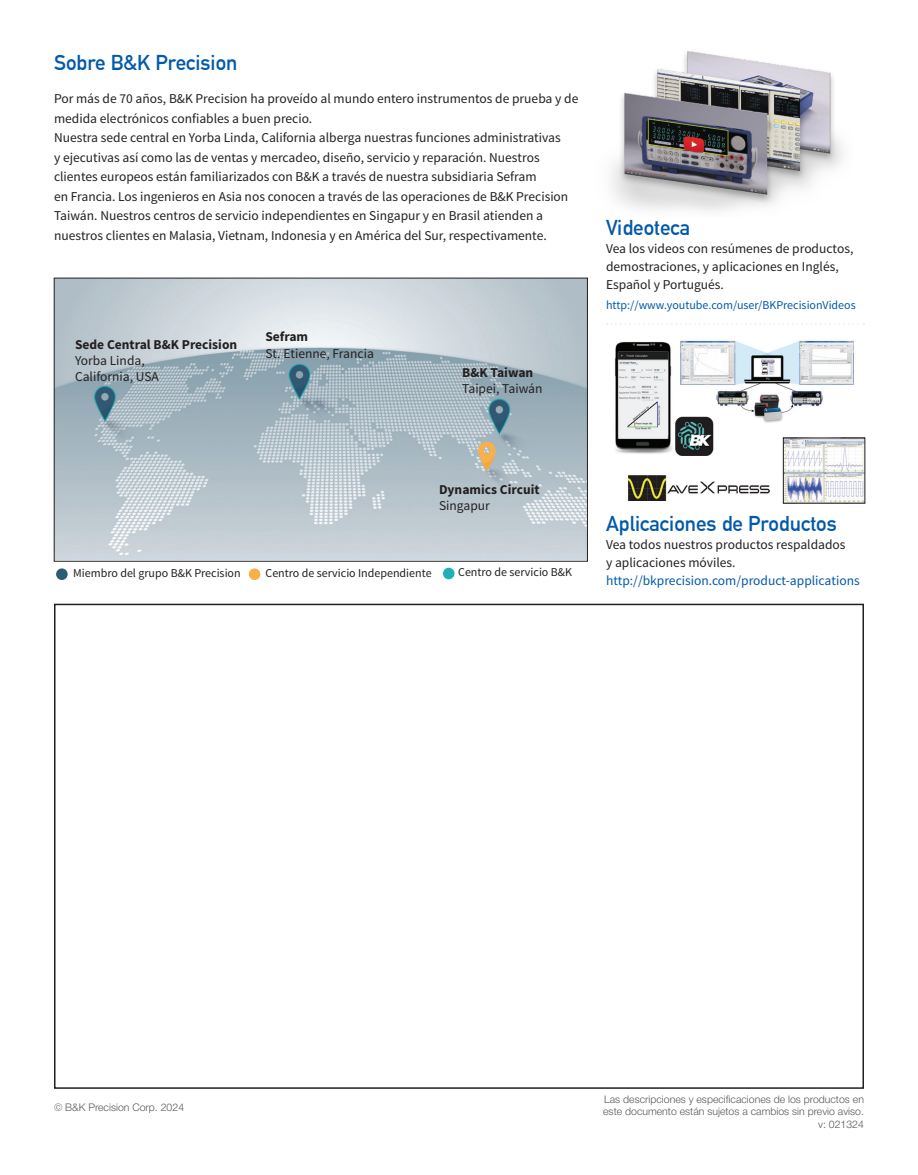
<style>
.page{position:relative;width:918px;height:1175px;background:#fff}
.page>*{position:absolute;margin:0;border:0;box-sizing:border-box;transform-origin:0 0}
.t1{font:700 21px "DIN Alternate";color:#0159a9}
.t2{font:13.5px/19.5px "Source Sans Pro";color:#231f20}
.t3{font:700 13.5px "Source Sans Pro";color:#231f20}
.t4{font:13.5px "Source Sans Pro";color:#0159a9}
.t5{font:12px "Source Sans Pro";color:#231f20}
.t6{font:12px "Source Sans Pro";color:#0159a9}
.t7{font:300 10.5px/12.6px "Helvetica Neue";color:#57585a;text-align:right}
</style>
<div class="page">
<img style="left:611px;top:51px;width:232px;height:160px">
<img style="left:680px;top:340px;width:174px;height:83px">
<img style="left:785px;top:440px;width:78px;height:61px">
<img style="left:629px;top:476px;width:140px;height:25px">
<img style="left:615px;top:341px;width:58px;height:113px">
<img style="left:675px;top:417px;width:39px;height:38px">
<svg style="left:607px;top:323px;width:257px;height:2px"></svg>
<img style="left:56px;top:280px;width:530px;height:279px">
<div style="left:54px;top:278px;width:534px;height:283px;border:1px solid #231f20"></div>
<div style="left:56px;top:568px;width:12px;height:12px;background:#2f5c75;border-radius:50%"></div>
<div style="left:249px;top:568px;width:11px;height:12px;background:#f8b149;border-radius:50%"></div>
<div style="left:443px;top:567px;width:12px;height:12px;background:#1fb0b8;border-radius:50%"></div>
<h1 class="t1" style="left:54px;top:47px;width:185px">Sobre B&amp;K Precision</h1>
<p class="t2" style="left:54px;top:89px;width:526px">Por más de 70 años, B&amp;K Precision ha proveído al mundo entero instrumentos de prueba y de medida electrónicos confiables a buen precio.<br>Nuestra sede central en Yorba Linda, California alberga nuestras funciones administrativas<br>y ejecutivas así como las de ventas y mercadeo, diseño, servicio y reparación. Nuestros clientes europeos están familiarizados con B&amp;K a través de nuestra subsidiaria Sefram<br>en Francia. Los ingenieros en Asia nos conocen a través de las operaciones de B&amp;K Precision Taiwán. Nuestros centros de servicio independientes en Singapur y en Brasil atienden a nuestros clientes en Malasia, Vietnam, Indonesia y en América del Sur, respectivamente.</p>
<p class="t3" style="left:75px;top:335px;width:164px">Sede Central B&amp;K Precision</p>
<p class="t2" style="left:75px;top:352px;width:85px;line-height:16.2px">Yorba Linda,<br>California, USA</p>
<p class="t3" style="left:265px;top:328px;width:44px">Sefram</p>
<p class="t2" style="left:265px;top:344px;width:110px">St. Etienne, Francia</p>
<p class="t3" style="left:462px;top:363px;width:73px">B&amp;K Taiwan</p>
<p class="t2" style="left:462px;top:379px;width:82px">Taipei, Taiwán</p>
<h1 class="t1" style="left:606px;top:211px;width:86px">Videoteca</h1>
<p class="t2" style="left:606px;top:240px;width:249px;line-height:18px">Vea los videos con resúmenes de productos, demostraciones, y aplicaciones en Inglés,<br>Español y Portugués.</p>
<p class="t6" style="left:606px;top:298px;width:251px">http://www.youtube.com/user/BKPrecisionVideos</p>
<p class="t3" style="left:439px;top:480px;width:102px">Dynamics Circuit</p>
<p class="t2" style="left:439px;top:496px;width:52px">Singapur</p>
<p class="t5" style="left:73px;top:565px;width:169px">Miembro del grupo B&amp;K Precision</p>
<p class="t5" style="left:266px;top:565px;width:168px">Centro de servicio Independiente</p>
<p class="t5" style="left:458px;top:565px;width:115px">Centro de servicio B&amp;K</p>
<h1 class="t1" style="left:606px;top:507px;width:232px">Aplicaciones de Productos</h1>
<p class="t2" style="left:606px;top:535px;width:241px;line-height:18px">Vea todos nuestros productos respaldados y aplicaciones móviles.</p>
<p class="t4" style="left:606px;top:572px;width:255px">http://bkprecision.com/product-applications</p>
<p class="t7" style="left:54px;top:1100px;width:132px">© B&amp;K Precision Corp. 2024</p>
<p class="t7" style="left:603px;top:1092px;width:262px">Las descripciones y especificaciones de los productos en este documento están sujetos a cambios sin previo aviso. v: 021324</p>
</div>
